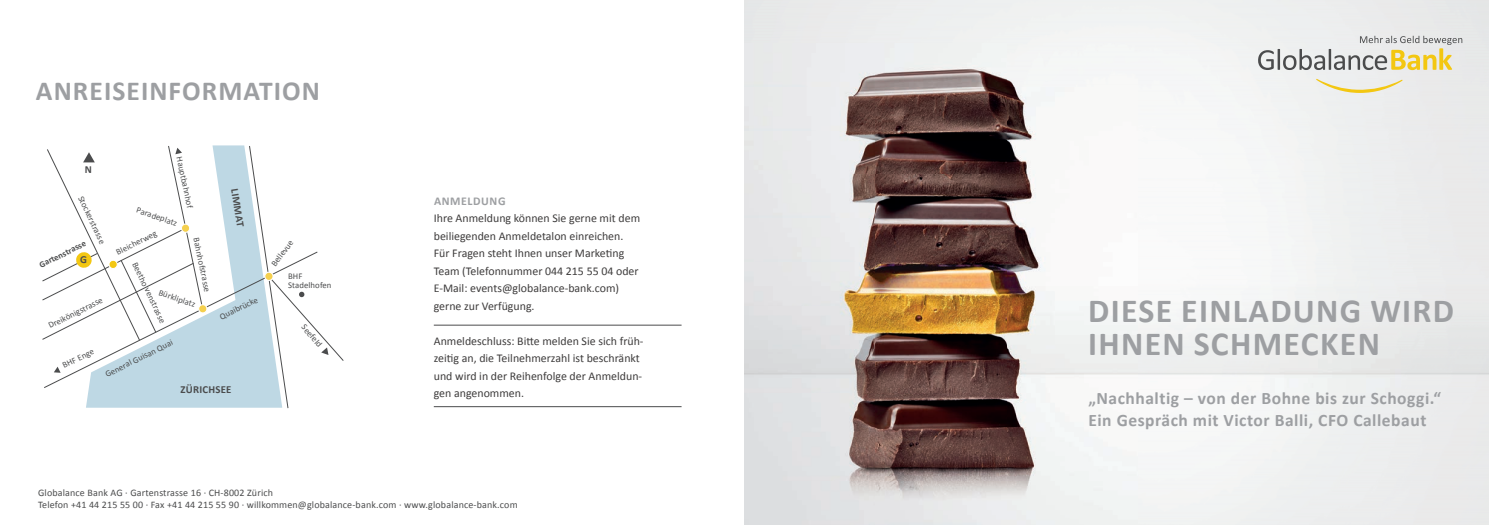
<style>
.page{position:relative;width:1489px;height:525px;background:#fff}
.page>*{position:absolute;margin:0;border:0;box-sizing:border-box;transform-origin:0 0}
.t1{font:700 33.75px/33.8px "Calibri";letter-spacing:.04em;color:#9d9fa2}
.t2{font:700 27.5px "Calibri";letter-spacing:.04em;color:#9d9fa2}
.t3{font:700 17.5px/21.2px "Calibri";letter-spacing:.03em;color:#9d9fa2}
.t4{font:11.88px/17.5px "Calibri";color:#3e3c3c}
.t5{font:700 11.88px "Calibri";letter-spacing:.05em;color:#9d9fa2}
.t6{font:700 10.75px "Calibri";letter-spacing:.02em;color:#4b4c4d}
.t7{font:10px/12.5px "Calibri";letter-spacing:.015em;color:#4b4c4d}
.t8{font:8.75px/8.8px "Calibri";letter-spacing:.01em;color:#4b4c4d}
.t9{font:700 8.75px "Calibri";color:#4b4c4d}
</style>
<div class="page">
<svg style="left:86px;top:145px;width:162px;height:262px;fill:#bed8e4"></svg>
<svg style="left:44px;top:250px;width:204px;height:138px"></svg>
<svg style="left:248px;top:146px;width:96px;height:263px"></svg>
<svg style="left:42px;top:145px;width:167px;height:196px"></svg>
<svg style="left:54px;top:366px;width:7px;height:6px"></svg>
<hr style="left:434px;top:324px;width:247px;height:1px;background:#4b4c4d">
<hr style="left:434px;top:406px;width:247px;height:1px;background:#4b4c4d">
<img style="left:744px;top:0;width:744px;height:524px">
<svg style="left:1315px;top:79px;width:87px;height:14px"></svg>
<svg style="left:1257px;top:36px;width:205px;height:34px;background:#d4d1c2"></svg>
<h2 class="t2" style="left:36px;top:74px;width:285px">ANREISEINFORMATION</h2>
<p class="t6" style="left:85px;top:162px;width:9px">N</p>
<p class="t8" style="left:85px;top:194px;width:53px;rotate:65deg">Stockerstrasse</p>
<p class="t9" style="left:37px;top:260px;width:53px;rotate:-26deg">Gartenstrasse</p>
<p class="t6" style="left:80px;top:253px;width:8px">G</p>
<p class="t8" style="left:47px;top:321px;width:61px;rotate:-26deg">Dreikönigstrasse</p>
<p class="t8" style="left:184px;top:155px;width:54px;rotate:78deg">Hauptbahnhof</p>
<p class="t8" style="left:138px;top:205px;width:44px;rotate:19deg">Paradeplatz</p>
<p class="t8" style="left:115px;top:248px;width:46px;rotate:-26deg">Bleicherweg</p>
<p class="t8" style="left:139px;top:260px;width:68px;rotate:65deg">Beetho venstrasse</p>
<p class="t8" style="left:200px;top:237px;width:57px;rotate:78deg">Bahnhofstrasse</p>
<p class="t8" style="left:160px;top:288px;width:40px;rotate:19deg">Bürkliplatz</p>
<p class="t8" style="left:61px;top:361px;width:36px;rotate:-26deg">BHF Enge</p>
<p class="t8" style="left:104px;top:370px;width:76px;rotate:-26deg">General Guisan Quai</p>
<p class="t6" style="left:241px;top:187px;width:40px;rotate:81deg">LIMMAT</p>
<p class="t8" style="left:218px;top:313px;width:43px;rotate:-26deg">Quaibrücke</p>
<p class="t6" style="left:181px;top:382px;width:52px">ZÜRICHSEE</p>
<p class="t8" style="left:269px;top:263px;width:32px;rotate:-53deg">Bellevue</p>
<p class="t8" style="left:288px;top:271px;width:45px">BHF<br>Stadelhofen</p>
<p class="t8" style="left:306px;top:322px;width:28px;rotate:49deg">Seefeld</p>
<p class="t5" style="left:434px;top:193px;width:73px">ANMELDUNG</p>
<p class="t4" style="left:434px;top:209px;width:208px">Ihre Anmeldung können Sie gerne mit dem beiliegenden Anmeldetalon einreichen.<br>Für Fragen steht Ihnen unser Marketing Team (Telefonnummer 044 215 55 04 oder E-Mail: events@globalance-bank.com) gerne zur Verfügung.</p>
<p class="t4" style="left:434px;top:332px;width:211px">Anmeldeschluss: Bitte melden Sie sich früh&shy;zeitig an, die Teilnehmerzahl ist beschränkt und wird in der Reihenfolge der Anmeldun&shy;gen angenommen.</p>
<p class="t7" style="left:38px;top:486px;width:481px">Globalance Bank AG · Gartenstrasse 16 · CH-8002 Zürich<br>Telefon +41 44 215 55 00 · Fax +41 44 215 55 90 · willkommen@globalance-bank.com · www.globalance-bank.com</p>
<h1 class="t1" style="left:1088px;top:293px;width:367px">DIESE EINLADUNG WIRD<br>IHNEN SCHMECKEN</h1>
<h3 class="t3" style="left:1088px;top:388px;width:354px">„Nachhaltig – von der Bohne bis zur Schoggi.“<br>Ein Gespräch mit Victor Balli, CFO Callebaut</h3>
</div>
